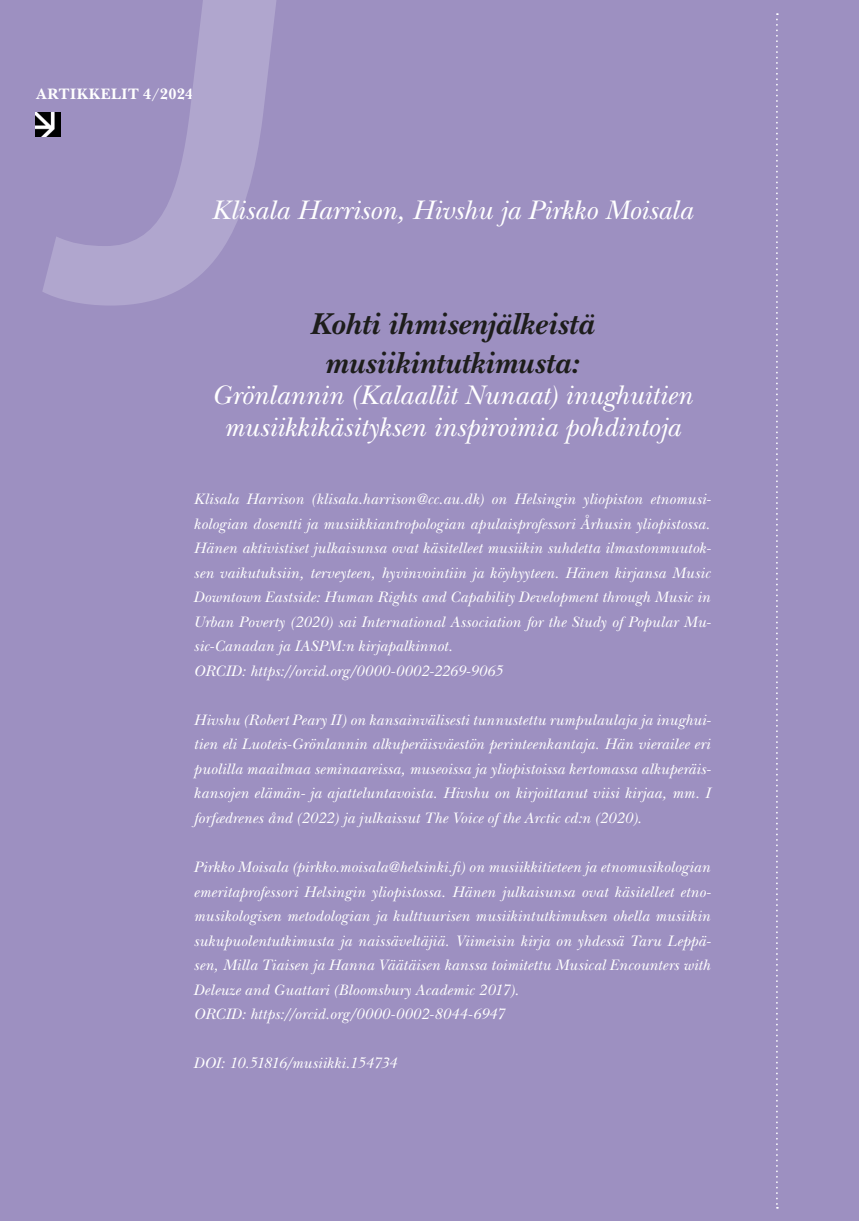
<style>
.page{position:relative;width:859px;height:1221px;background:#fff}
.page>*{position:absolute;margin:0;border:0;box-sizing:border-box;transform-origin:0 0}
.Kirjoittaja_otsikkosivu_oikea{font:italic 700 31.5px/38.5px "New Baskerville Std";letter-spacing:.005em;color:#1d1d1b;text-align:center}
.Kirjoittaja_otsikkosivu_oikea-2{font:italic 28px/31.5px "New Baskerville Std";letter-spacing:-.005em;color:#fff;text-align:center}
.kirjoittajaselite{font:italic 15.75px/24.5px "New Baskerville Std";letter-spacing:.01em;color:#fff;text-align:justify}
.t1{font:700 15.75px "New Baskerville Std";letter-spacing:.04em;color:#fff}
</style>
<div class="page">
<div style="left:0;top:0;width:858px;height:1220px;background:#9d90c1"></div>
<svg style="left:776px;top:13px;width:1px;height:1195px"></svg>
<svg style="left:42px;top:0;width:234px;height:305px"></svg>
<img style="left:36px;top:112px;width:24px;height:24px">
<p class="t1" style="left:36px;top:85px;width:158px">ARTIKKELIT 4/2024</p>
<p class="Kirjoittaja_otsikkosivu_oikea-2" style="left:211px;top:194px;width:482px">Klisala Harrison, Hivshu ja Pirkko Moisala</p>
<p class="Kirjoittaja_otsikkosivu_oikea" style="left:310px;top:305px;width:285px">Kohti ihmisenjälkeistä musiikintutkimusta:</p>
<p class="Kirjoittaja_otsikkosivu_oikea-2" style="left:211px;top:379px;width:482px">Grönlannin (Kalaallit Nunaat) inughuitien musiikkikäsityksen inspiroimia pohdintoja</p>
<p class="kirjoittajaselite" style="left:193px;top:487px;width:518px">Klisala Harrison (klisala.harrison@cc.au.dk) on Helsingin yliopiston etnomusi&shy;kologian dosentti ja musiikkiantropologian apulaisprofessori Århusin yliopistossa.<br>Hänen aktivistiset julkaisunsa ovat käsitelleet musiikin suhdetta ilmastonmuutok&shy;sen vaikutuksiin, terveyteen, hyvinvointiin ja köyhyyteen. Hänen kirjansa Music Downtown Eastside: Human Rights and Capability Development through Music in Urban Poverty (2020) sai International Association for the Study of Popular Mu&shy;sic-Canadan ja IASPM:n kirjapalkinnot.</p>
<p class="kirjoittajaselite" style="left:193px;top:658px;width:310px">ORCID: https://orcid.org/0000-0002-2269-9065</p>
<p class="kirjoittajaselite" style="left:193px;top:707px;width:518px">Hivshu (Robert Peary II) on kansainvälisesti tunnustettu rumpulaulaja ja inughui&shy;tien eli Luoteis-Grönlannin alkuperäisväestön perinteenkantaja. Hän vierailee eri puolilla maailmaa seminaareissa, museoissa ja yliopistoissa kertomassa alkuperäis&shy;kansojen elämän- ja ajatteluntavoista. Hivshu on kirjoittanut viisi kirjaa, mm. I forfædrenes ånd (2022) ja julkaissut The Voice of the Arctic cd:n (2020).</p>
<p class="kirjoittajaselite" style="left:193px;top:854px;width:518px">Pirkko Moisala (pirkko.moisala@helsinki.fi) on musiikkitieteen ja etnomusikologian emeritaprofessori Helsingin yliopistossa. Hänen julkaisunsa ovat käsitelleet etno&shy;musikologisen metodologian ja kulttuurisen musiikintutkimuksen ohella musiikin sukupuolentutkimusta ja naissäveltäjiä. Viimeisin kirja on yhdessä Taru Leppä&shy;sen, Milla Tiaisen ja Hanna Väätäisen kanssa toimitettu Musical Encounters with Deleuze and Guattari (Bloomsbury Academic 2017).</p>
<p class="kirjoittajaselite" style="left:193px;top:1001px;width:312px">ORCID: https://orcid.org/0000-0002-8044-6947</p>
<p class="kirjoittajaselite" style="left:193px;top:1050px;width:204px">DOI: 10.51816/musiikki.154734</p>
</div>
